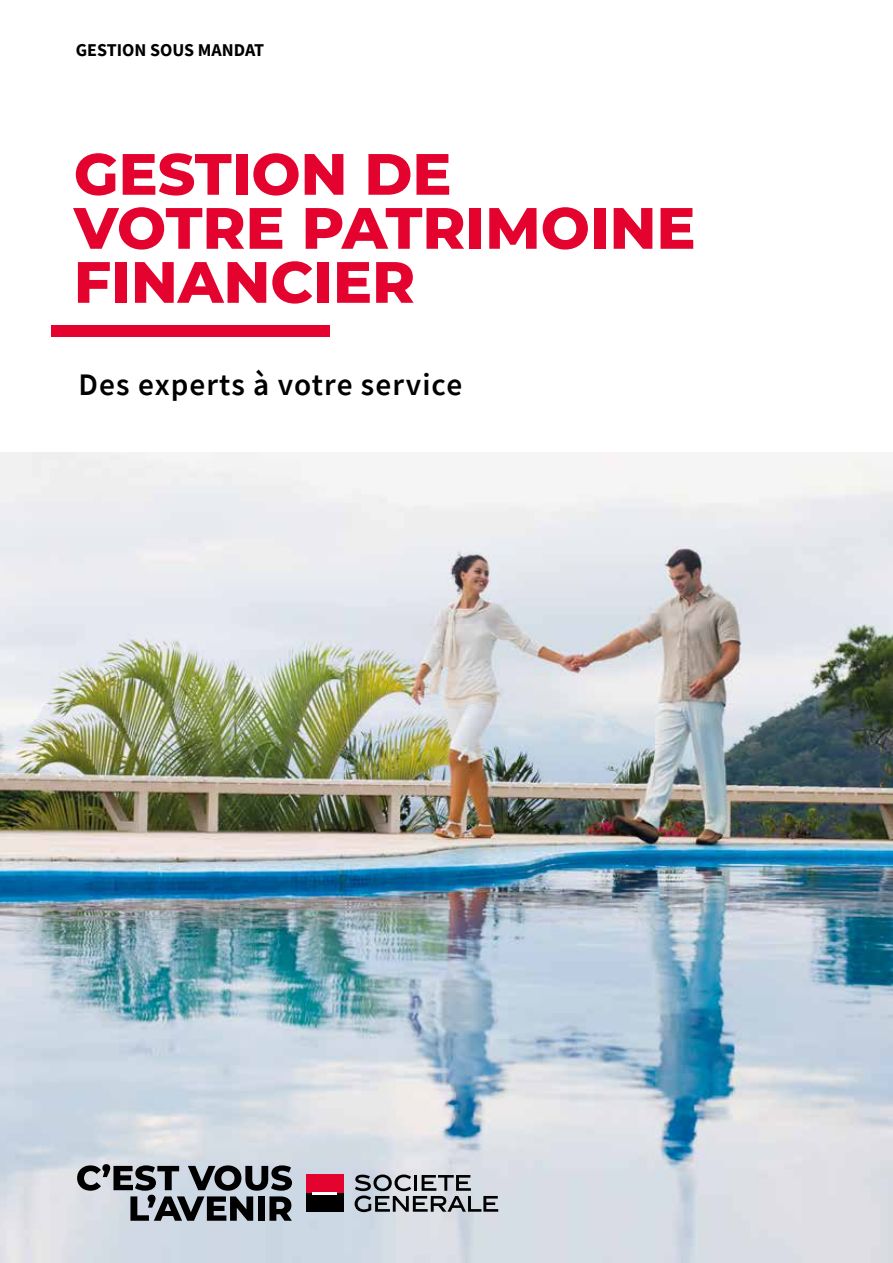
<style>
.page{position:relative;width:893px;height:1263px;background:#fff}
.page>*{position:absolute;margin:0;border:0;box-sizing:border-box;transform-origin:0 0}
.t1{font:800 58.2px/54px "Montserrat";color:#e4032e}
.t2{font:600 31.2px "Source Sans Pro";letter-spacing:.035em;color:#000}
.t3{font:700 18px "Source Sans Pro";color:#000}
</style>
<div class="page">
<img style="left:0;top:453px;width:893px;height:810px">
<svg style="left:77px;top:1164px;width:215px;height:57px;background:#7b8086"></svg>
<svg style="left:355px;top:1174px;width:143px;height:38px;background:#93969c"></svg>
<div style="left:306px;top:1174px;width:38px;height:20px;background:#e4032e"></div>
<div style="left:306px;top:1193px;width:38px;height:19px;background:#000"></div>
<hr style="left:313px;top:1192px;width:24px;height:2px;background:#fff">
<div style="left:51px;top:325px;width:279px;height:12px;background:#e4032e"></div>
<p class="t3" style="left:76px;top:38px;width:190px">GESTION SOUS MANDAT</p>
<p class="t1" style="left:74px;top:144px;width:623px">GESTION DE<br>VOTRE PATRIMOINE<br>FINANCIER</p>
<p class="t2" style="left:79px;top:364px;width:385px">Des experts à votre service</p>
</div>
